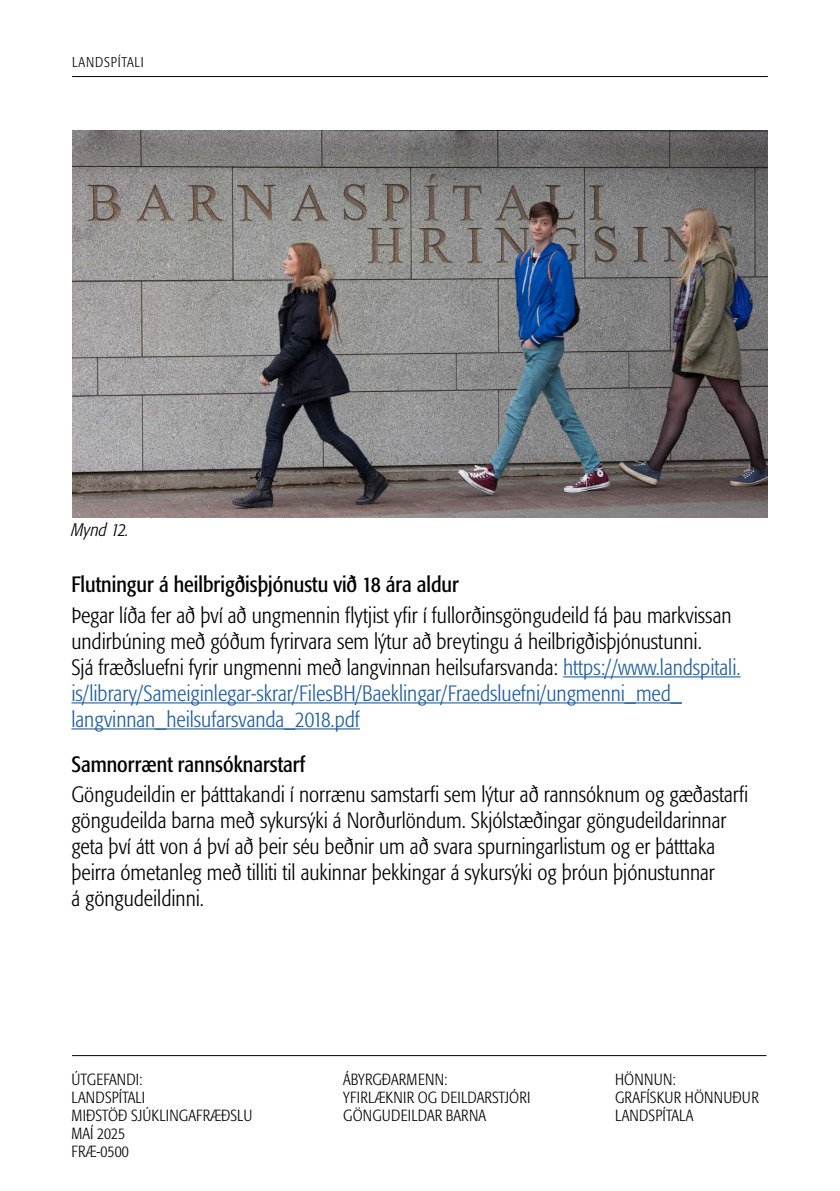
<style>
.page{position:relative;width:840px;height:1191px;background:#fff}
.page>*{position:absolute;margin:0;border:0;box-sizing:border-box;transform-origin:0 0}
.t1{font:300 condensed 22px/26px "Formata";color:#000}
.t2{font:condensed 22px "Formata";color:#000}
.t3{font:italic 300 condensed 18px "Formata";color:#000}
.t4{font:300 condensed 16px/18px "Formata";letter-spacing:.01em;color:#000}
.t5{font:300 condensed 14px "Formata";letter-spacing:.05em;color:#000}
.s1{color:#215e9e}
</style>
<div class="page">
<hr style="left:72px;top:76px;width:695px;height:1px;background:#000">
<hr style="left:563px;top:676px;width:177px;height:1px;background:#215e9e">
<hr style="left:71px;top:702px;width:610px;height:1px;background:#215e9e">
<hr style="left:71px;top:728px;width:289px;height:1px;background:#215e9e">
<hr style="left:72px;top:1055px;width:694px;height:1px;background:#000">
<img style="left:72px;top:130px;width:695px;height:388px">
<p class="t5" style="left:72px;top:54px;width:73px">LANDSPÍTALI</p>
<p class="t3" style="left:71px;top:519px;width:59px">Mynd 12.</p>
<p class="t2" style="left:71px;top:571px;width:389px">Flutningur á heilbrigðisþjónustu við 18 ára aldur</p>
<p class="t1" style="left:71px;top:602px;width:670px">Þegar líða fer að því að ungmennin flytjist yfir í fullorðinsgöngudeild fá þau markvissan undirbúning með góðum fyrirvara sem lýtur að breytingu á heilbrigðisþjónustunni.<br>Sjá fræðsluefni fyrir ungmenni með langvinnan heilsufarsvanda: <span class="s1">https://www.landspitali. is/library/Sameiginlegar-skrar/FilesBH/Baeklingar/Fraedsluefni/ungmenni_med_ langvinnan_heilsufarsvanda_2018.pdf</span></p>
<p class="t2" style="left:71px;top:751px;width:235px">Samnorrænt rannsóknarstarf</p>
<p class="t1" style="left:71px;top:782px;width:678px">Göngudeildin er þátttakandi í norrænu samstarfi sem lýtur að rannsóknum og gæðastarfi göngudeilda barna með sykursýki á Norðurlöndum. Skjólstæðingar göngudeildarinnar geta því átt von á því að þeir séu beðnir um að svara spurningarlistum og er þátttaka þeirra ómetanleg með tilliti til aukinnar þekkingar á sykursýki og þróun þjónustunnar<br>á göngudeildinni.</p>
<p class="t4" style="left:71px;top:1071px;width:182px">ÚTGEFANDI:<br>LANDSPÍTALI<br>MIÐSTÖÐ SJÚKLINGAFRÆÐSLU<br>MAÍ 2025<br>FRÆ-0500</p>
<p class="t4" style="left:343px;top:1071px;width:188px">ÁBYRGÐARMENN:<br>YFIRLÆKNIR OG DEILDARSTJÓRI<br>GÖNGUDEILDAR BARNA</p>
<p class="t4" style="left:614px;top:1071px;width:145px">HÖNNUN:<br>GRAFÍSKUR HÖNNUÐUR<br>LANDSPÍTALA</p>
</div>
